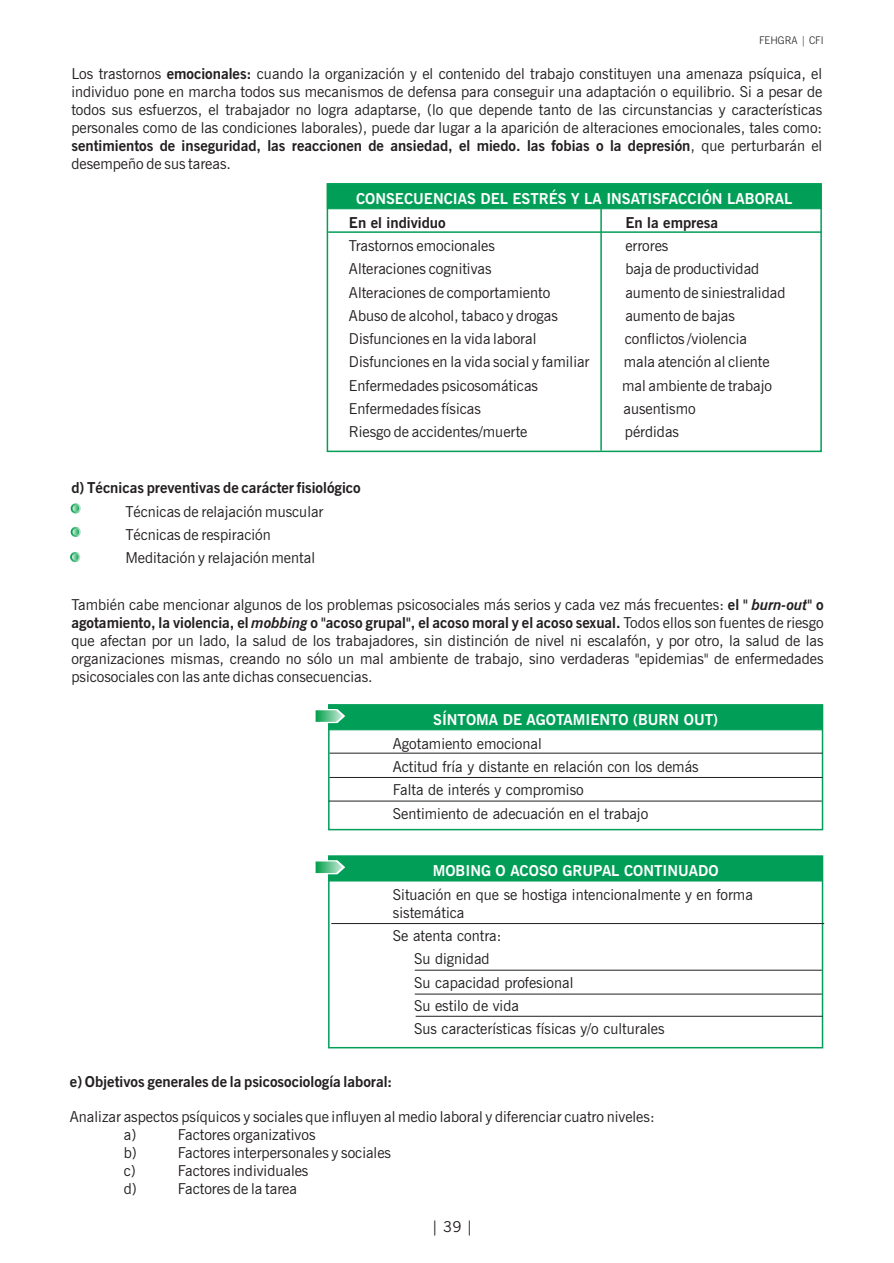
<style>
.page{position:relative;width:894px;height:1263px;background:#fff}
.page>*{position:absolute;margin:0;border:0;box-sizing:border-box;transform-origin:0 0}
.t1{font:15px/18px "News Goth BT";color:#231f20}
.t2{font:700 15px "News Goth BT";color:#231f20}
.t3{font:700 15px "News Goth BT";color:#fff}
.t4{font:10.5px "News Goth Lt BT";color:#231f20}
.s1{font-weight:700}
.s2{font-weight:700;font-style:italic}
</style>
<div class="page">
<div style="left:327px;top:184px;width:494px;height:25px;background:#009e57;border:1px solid #009e57"></div>
<div style="left:327px;top:183px;width:495px;height:269px;border:2px solid #009e57"></div>
<hr style="left:600px;top:208px;width:2px;height:243px;background:#009e57">
<hr style="left:328px;top:231px;width:493px;height:2px;background:#009e57">
<svg style="left:71px;top:503px;width:10px;height:11px"></svg>
<svg style="left:71px;top:527px;width:10px;height:10px"></svg>
<svg style="left:70px;top:552px;width:10px;height:10px"></svg>
<div style="left:329px;top:705px;width:494px;height:25px;background:#009e57;border:1px solid #009e57"></div>
<div style="left:329px;top:856px;width:494px;height:25px;background:#009e57"></div>
<div style="left:328px;top:704px;width:495px;height:126px;border:2px solid #009e57"></div>
<div style="left:328px;top:855px;width:495px;height:193px;border:2px solid #009e57"></div>
<hr style="left:330px;top:753px;width:493px;height:1px;background:#231f20">
<svg style="left:315px;top:709px;width:30px;height:14px"></svg>
<svg style="left:315px;top:860px;width:30px;height:14px"></svg>
<hr style="left:330px;top:777px;width:493px;height:1px;background:#231f20">
<hr style="left:331px;top:923px;width:493px;height:1px;background:#231f20">
<hr style="left:329px;top:801px;width:493px;height:1px;background:#231f20">
<hr style="left:415px;top:970px;width:407px;height:1px;background:#231f20">
<hr style="left:415px;top:994px;width:407px;height:1px;background:#231f20">
<hr style="left:416px;top:1016px;width:407px;height:1px;background:#231f20">
<p class="t4" style="left:759px;top:36px;width:66px">FEHGRA | CFI</p>
<p class="t1" style="left:71px;top:66px;width:752px;text-align:justify">Los trastornos <span class="s1">emocionales:</span> cuando la organización y el contenido del trabajo constituyen una amenaza psíquica, el individuo pone en marcha todos sus mecanismos de defensa para conseguir una adaptación o equilibrio. Si a pesar de todos sus esfuerzos, el trabajador no logra adaptarse, (lo que depende tanto de las circunstancias y características personales como de las condiciones laborales), puede dar lugar a la aparición de alteraciones emocionales, tales como: <span class="s1">sentimientos de inseguridad, las reaccionen de ansiedad, el miedo. las fobias o la depresión</span>, que perturbarán el desempeño de sus tareas.</p>
<p class="t3" style="left:356px;top:193px;width:438px">CONSECUENCIAS DEL ESTRÉS Y LA INSATISFACCIÓN LABORAL</p>
<p class="t2" style="left:349px;top:216px;width:98px">En el individuo</p>
<p class="t2" style="left:625px;top:216px;width:94px">En la empresa</p>
<p class="t1" style="left:349px;top:238px;width:148px">Trastornos emocionales</p>
<p class="t1" style="left:625px;top:238px;width:45px">errores</p>
<p class="t1" style="left:349px;top:261px;width:144px">Alteraciones cognitivas</p>
<p class="t1" style="left:625px;top:261px;width:135px">baja de productividad</p>
<p class="t1" style="left:349px;top:285px;width:203px">Alteraciones de comportamiento</p>
<p class="t1" style="left:625px;top:285px;width:162px">aumento de siniestralidad</p>
<p class="t1" style="left:349px;top:308px;width:211px">Abuso de alcohol, tabaco y drogas</p>
<p class="t1" style="left:625px;top:308px;width:111px">aumento de bajas</p>
<p class="t1" style="left:349px;top:331px;width:189px">Disfunciones en la vida laboral</p>
<p class="t1" style="left:625px;top:331px;width:124px">conflictos /violencia</p>
<p class="t1" style="left:349px;top:355px;width:242px">Disfunciones en la vida social y familiar</p>
<p class="t1" style="left:624px;top:355px;width:148px">mala atención al cliente</p>
<p class="t1" style="left:349px;top:378px;width:191px">Enfermedades psicosomáticas</p>
<p class="t1" style="left:622px;top:378px;width:151px">mal ambiente de trabajo</p>
<p class="t1" style="left:349px;top:401px;width:133px">Enfermedades físicas</p>
<p class="t1" style="left:624px;top:401px;width:74px">ausentismo</p>
<p class="t1" style="left:349px;top:425px;width:180px">Riesgo de accidentes/muerte</p>
<p class="t1" style="left:625px;top:425px;width:56px">pérdidas</p>
<p class="t2" style="left:71px;top:482px;width:291px">d) Técnicas preventivas de carácter fisiológico</p>
<p class="t1" style="left:125px;top:501px;width:200px;line-height:23.2px">Técnicas de relajación muscular<br>Técnicas de respiración<br>Meditación y relajación mental</p>
<p class="t1" style="left:71px;top:597px;width:754px;text-align:justify">También cabe mencionar algunos de los problemas psicosociales más serios y cada vez más frecuentes: <span class="s1">el</span> <span class="s2">" burn-out"</span> <span class="s1">o agotamiento, la violencia, el</span> <span class="s2">mobbing</span> <span class="s1">o "acoso grupal", el acoso moral y el acoso sexual.</span> Todos ellos son fuentes de riesgo que afectan por un lado, la salud de los trabajadores, sin distinción de nivel ni escalafón, y por otro, la salud de las organizaciones mismas, creando no sólo un mal ambiente de trabajo, sino verdaderas "epidemias" de enfermedades psicosociales con las ante dichas consecuencias.</p>
<p class="t3" style="left:433px;top:714px;width:286px">SÍNTOMA DE AGOTAMIENTO (BURN OUT)</p>
<p class="t1" style="left:393px;top:733px;width:307px;line-height:23.2px">Agotamiento emocional<br>Actitud fría y distante en relación con los demás Falta de interés y compromiso<br>Sentimiento de adecuación en el trabajo</p>
<p class="t3" style="left:433px;top:865px;width:287px">MOBING O ACOSO GRUPAL CONTINUADO</p>
<p class="t1" style="left:393px;top:887px;width:362px">Situación en que se hostiga intencionalmente y en forma sistemática</p>
<p class="t1" style="left:414px;top:925px;width:252px;line-height:23.2px;text-indent:-21px">Se atenta contra:<br>Su dignidad<br>Su capacidad profesional<br>Su estilo de vida<br>Sus características físicas y/o culturales</p>
<p class="t2" style="left:70px;top:1075px;width:324px">e) Objetivos generales de la psicosociología laboral:</p>
<p class="t1" style="left:124px;top:1110px;width:532px;text-indent:-54px">Analizar aspectos psíquicos y sociales que influyen al medio laboral y diferenciar cuatro niveles: a)</p>
<p class="t1" style="left:178px;top:1127px;width:139px">Factores organizativos</p>
<p class="t1" style="left:124px;top:1145px;width:14px">b)</p>
<p class="t1" style="left:178px;top:1145px;width:215px">Factores interpersonales y sociales</p>
<p class="t1" style="left:124px;top:1163px;width:13px">c)</p>
<p class="t1" style="left:178px;top:1163px;width:132px">Factores individuales</p>
<p class="t1" style="left:124px;top:1181px;width:14px">d)</p>
<p class="t1" style="left:178px;top:1181px;width:121px">Factores de la tarea</p>
<p class="t1" style="left:431px;top:1219px;width:44px">| 39 |</p>
</div>
